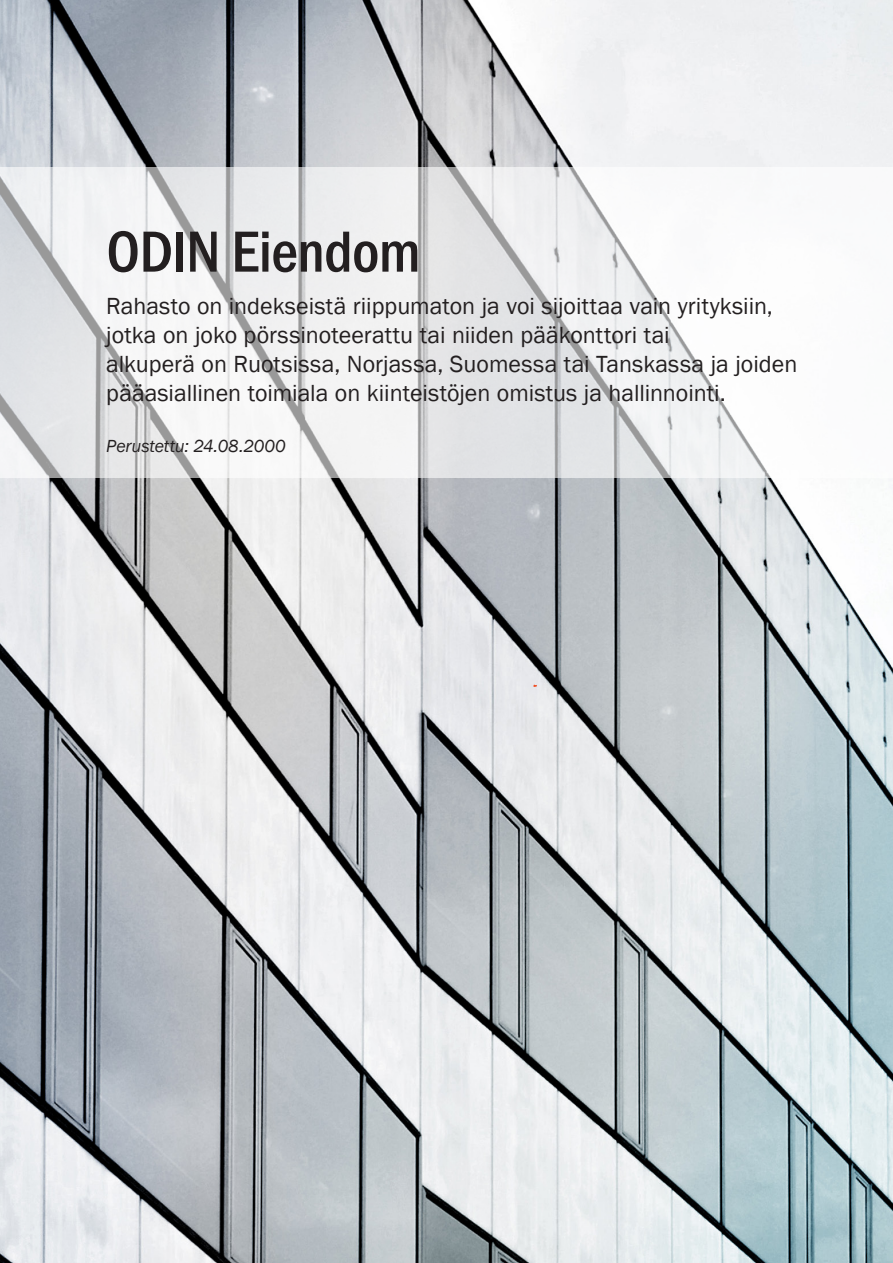
<style>
.page{position:relative;width:893px;height:1263px;background:#fff}
.page>*{position:absolute;margin:0;border:0;box-sizing:border-box;transform-origin:0 0}
.Overskrift_fondene{font:500 condensed 60px "Franklin Gothic";letter-spacing:-.01em;color:#231f20}
.t1{font:24px/28.8px "Franklin Gothic";color:#231f20}
.t2{font:italic 18px "Franklin Gothic";letter-spacing:-.005em;color:#231f20}
</style>
<div class="page">
<img style="left:0;top:0;width:893px;height:1263px">
<svg style="left:0;top:167px;width:893px;height:310px;fill:#f1f2f2"></svg>
<svg style="left:532px;top:681px;width:7px;height:9px"></svg>
<p class="Overskrift_fondene" style="left:106px;top:212px;width:316px">ODIN Eiendom</p>
<p class="t1" style="left:106px;top:293px;width:668px">Rahasto on indekseistä riippumaton ja voi sijoittaa vain yrityksiin, jotka on joko pörssinoteerattu tai niiden pääkonttori tai</p>
<p class="t1" style="left:106px;top:350px;width:692px">alkuperä on Ruotsissa, Norjassa, Suomessa tai Tanskassa ja joiden pääasiallinen toimiala on kiinteistöjen omistus ja hallinnointi.</p>
<p class="t2" style="left:106px;top:435px;width:181px">Perustettu: 24.08.2000</p>
</div>
